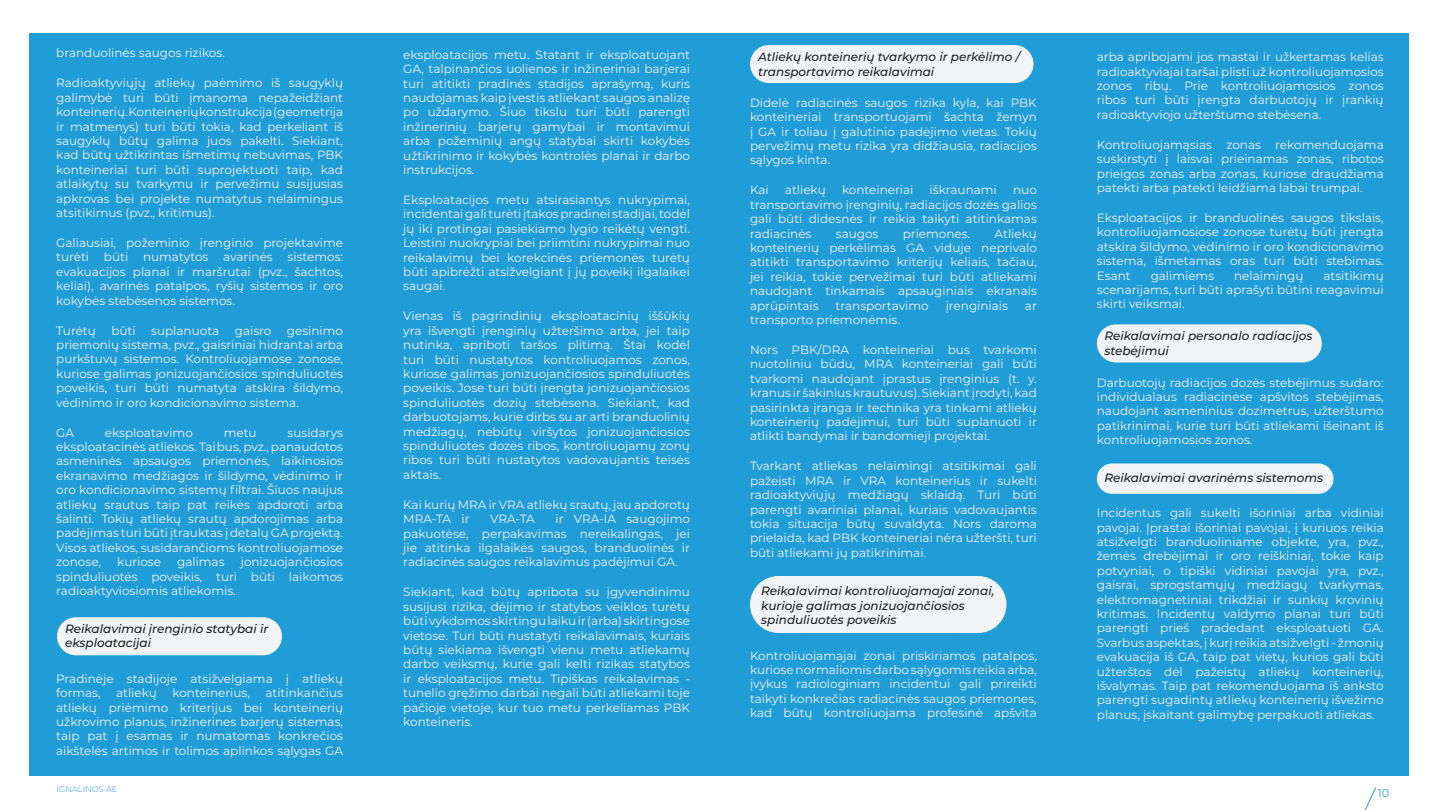
<style>
.page{position:relative;width:1440px;height:810px;background:#fff}
.page>*{position:absolute;margin:0;border:0;box-sizing:border-box;transform-origin:0 0}
.t1{font:12px/14.4px "Montserrat";color:#f2f3f4;text-align:justify}
.t2{font:italic 500 12px/14.4px "Montserrat";color:#1f1f1f}
.t3{font:11.25px "Montserrat";color:#1f9cd7}
.t4{font:300 8.25px "Montserrat";color:#239cd8}
</style>
<div class="page">
<div style="left:29px;top:34px;width:1380px;height:742px;background:#209dd6"></div>
<div style="left:57px;top:617px;width:225px;height:38px;background:#f2f3f4;border-radius:19px"></div>
<div style="left:750px;top:45px;width:284px;height:38px;background:#f2f3f4;border-radius:19px"></div>
<div style="left:750px;top:576px;width:256px;height:57px;background:#f2f3f4;border-radius:28px"></div>
<div style="left:1097px;top:324px;width:225px;height:38px;background:#f2f3f4;border-radius:19px"></div>
<div style="left:1097px;top:464px;width:236px;height:30px;background:#f2f3f4;border-radius:15px"></div>
<svg style="left:1364px;top:787px;width:12px;height:23px"></svg>
<p class="t1" style="left:56px;top:45px;width:170px">branduolinės saugos rizikos.</p>
<p class="t1" style="left:56px;top:75px;width:289px">Radioaktyviųjų atliekų paėmimo iš saugyklų galimybė turi būti įmanoma nepažeidžiant konteinerių. Konteinerių konstrukcija (geometrija ir matmenys) turi būti tokia, kad perkeliant iš saugyklų būtų galima juos pakelti. Siekiant, kad būtų užtikrintas išmetimų nebuvimas, PBK konteineriai turi būti suprojektuoti taip, kad atlaikytų su tvarkymu ir pervežimu susijusias apkrovas bei projekte numatytus nelaimingus atsitikimus (pvz., kritimus).</p>
<p class="t1" style="left:56px;top:235px;width:288px">Galiausiai, požeminio įrenginio projektavime turėti būti numatytos avarinės sistemos: evakuacijos planai ir maršrutai (pvz., šachtos, keliai), avarinės patalpos, ryšių sistemos ir oro kokybės stebėsenos sistemos.</p>
<p class="t1" style="left:56px;top:323px;width:41px">Turėtų</p>
<p class="t1" style="left:111px;top:323px;width:26px">būti</p>
<p class="t1" style="left:151px;top:323px;width:70px">suplanuota</p>
<p class="t1" style="left:235px;top:323px;width:38px">gaisro</p>
<p class="t1" style="left:56px;top:323px;width:288px;text-indent:231px">gesinimo priemonių sistema, pvz., gaisriniai hidrantai arba purkštuvų sistemos. Kontroliuojamose zonose, kuriose galimas jonizuojančiosios spinduliuotės poveikis, turi būti numatyta atskira šildymo, vėdinimo ir oro kondicionavimo sistema.</p>
<p class="t1" style="left:56px;top:425px;width:19px">GA</p>
<p class="t1" style="left:105px;top:425px;width:89px">eksploatavimo</p>
<p class="t1" style="left:224px;top:425px;width:34px">metu</p>
<p class="t1" style="left:56px;top:425px;width:288px;text-indent:231px">susidarys eksploatacinės atliekos. Tai bus, pvz., panaudotos asmeninės apsaugos priemonės, laikinosios ekranavimo medžiagos ir šildymo, vėdinimo ir oro kondicionavimo sistemų filtrai. Šiuos naujus atliekų srautus taip pat reikės apdoroti arba šalinti. Tokių atliekų srautų apdorojimas arba padėjimas turi būti įtrauktas į detalų GA projektą.<br>Visos atliekos, susidarančioms kontroliuojamose zonose,</p>
<p class="t1" style="left:56px;top:554px;width:288px;text-indent:184px">jonizuojančiosios spinduliuotės poveikis, turi būti laikomos radioaktyviosiomis atliekomis.</p>
<p class="t2" style="left:65px;top:621px;width:205px">Reikalavimai įrenginio statybai ir eksploatacijai</p>
<p class="t1" style="left:56px;top:671px;width:288px">Pradinėje stadijoje atsižvelgiama į atliekų formas,</p>
<p class="t1" style="left:117px;top:554px;width:45px">kuriose</p>
<p class="t1" style="left:177px;top:554px;width:49px">galimas</p>
<p class="t1" style="left:56px;top:685px;width:288px;text-indent:209px">atitinkančius atliekų priėmimo kriterijus bei konteinerių užkrovimo planus, inžinerines barjerų sistemas, taip pat į esamas ir numatomas konkrečios aikštelės artimos ir tolimos aplinkos sąlygas GA</p>
<p class="t1" style="left:116px;top:685px;width:42px">atliekų</p>
<p class="t1" style="left:172px;top:685px;width:79px">konteinerius,</p>
<p class="t1" style="left:403px;top:47px;width:288px">eksploatacijos metu. Statant ir eksploatuojant GA, talpinančios uolienos ir inžineriniai barjerai turi atitikti pradinės stadijos aprašymą, kuris naudojamas kaip įvestis atliekant saugos analizę po uždarymo. Šiuo tikslu turi būti parengti inžinerinių barjerų gamybai ir montavimui arba požeminių angų statybai skirti kokybės užtikrinimo ir kokybės kontrolės planai ir darbo instrukcijos.</p>
<p class="t1" style="left:403px;top:192px;width:288px">Eksploatacijos metu atsirasiantys nukrypimai, incidentai gali turėti įtakos pradinei stadijai, todėl jų iki protingai pasiekiamo lygio reikėtų vengti.<br>Leistini nuokrypiai bei priimtini nukrypimai nuo reikalavimų bei korekcinės priemonės turėtų būti apibrėžti atsižvelgiant į jų poveikį ilgalaikei saugai.</p>
<p class="t1" style="left:403px;top:309px;width:288px">Vienas iš pagrindinių eksploatacinių iššūkių yra išvengti įrenginių užteršimo arba, jei taip nutinka, apriboti taršos plitimą. Štai kodėl turi būti nustatytos kontroliuojamos zonos, kuriose galimas jonizuojančiosios spinduliuotės poveikis. Jose turi būti įrengta jonizuojančiosios spinduliuotės dozių stebėsena. Siekiant, kad darbuotojams, kurie dirbs su ar arti branduolinių medžiagų, nebūtų viršytos jonizuojančiosios spinduliuotės dozės ribos, kontroliuojamų zonų ribos turi būti nustatytos vadovaujantis teisės aktais.</p>
<p class="t1" style="left:403px;top:497px;width:288px">Kai kurių MRA ir VRA atliekų srautų, jau apdorotų<br>MRA-TA ir</p>
<p class="t1" style="left:403px;top:511px;width:288px;text-indent:152px">ir VRA-IA saugojimo pakuotėse, perpakavimas nereikalingas, jei jie atitinka ilgalaikės saugos, branduolinės ir radiacinės saugos reikalavimus padėjimui GA.</p>
<p class="t1" style="left:403px;top:585px;width:288px">Siekiant, kad būtų apribota su įgyvendinimu susijusi rizika, dėjimo ir statybos veiklos turėtų būti vykdomos skirtingu laiku ir (arba) skirtingose vietose. Turi būti nustatyti reikalavimais, kuriais būtų siekiama išvengti vienu metu atliekamų darbo veiksmų, kurie gali kelti rizikas statybos ir eksploatacijos metu. Tipiškas reikalavimas - tunelio gręžimo darbai negali būti atliekami toje pačioje vietoje, kur tuo metu perkeliamas PBK konteineris.</p>
<p class="t1" style="left:490px;top:511px;width:46px">VRA-TA</p>
<p class="t2" style="left:758px;top:49px;width:263px">Atliekų konteinerių tvarkymo ir perkėlimo / transportavimo reikalavimai</p>
<p class="t1" style="left:750px;top:95px;width:288px">Didelė radiacinės saugos rizika kyla, kai PBK konteineriai transportuojami šachta žemyn į GA ir toliau į galutinio padėjimo vietas. Tokių pervežimų metu rizika yra didžiausia, radiacijos sąlygos kinta.</p>
<p class="t1" style="left:750px;top:183px;width:20px">Kai</p>
<p class="t1" style="left:785px;top:183px;width:42px">atliekų</p>
<p class="t1" style="left:842px;top:183px;width:73px">konteineriai</p>
<p class="t1" style="left:930px;top:183px;width:69px">iškraunami</p>
<p class="t1" style="left:750px;top:183px;width:288px;text-indent:263px">nuo transportavimo įrenginių, radiacijos dozės galios gali būti didesnės ir reikia taikyti atitinkamas radiacinės</p>
<p class="t1" style="left:750px;top:226px;width:288px;text-indent:245px">Atliekų konteinerių perkėlimas GA viduje neprivalo atitikti transportavimo kriterijų keliais, tačiau, jei reikia, tokie pervežimai turi būti atliekami naudojant tinkamais apsauginiais ekranais aprūpintais</p>
<p class="t1" style="left:836px;top:226px;width:44px">saugos</p>
<p class="t1" style="left:903px;top:226px;width:69px">priemones.</p>
<p class="t1" style="left:836px;top:298px;width:95px">transportavimo</p>
<p class="t1" style="left:946px;top:298px;width:64px">įrenginiais</p>
<p class="t1" style="left:1025px;top:298px;width:13px">ar</p>
<p class="t1" style="left:750px;top:312px;width:151px">transporto priemonėmis.</p>
<p class="t1" style="left:750px;top:342px;width:288px">Nors PBK/DRA konteineriai bus tvarkomi nuotoliniu būdu, MRA konteineriai gali būti tvarkomi naudojant įprastus įrenginius (t. y. kranus ir šakinius krautuvus). Siekiant įrodyti, kad pasirinkta įranga ir technika yra tinkami atliekų konteinerių padėjimui, turi būti suplanuoti ir atlikti bandymai ir bandomieji projektai.</p>
<p class="t1" style="left:750px;top:459px;width:288px">Tvarkant atliekas nelaimingi atsitikimai gali pažeisti MRA ir VRA konteinerius ir sukelti radioaktyviųjų medžiagų sklaidą. Turi būti parengti avariniai planai, kuriais vadovaujantis tokia situacija būtų suvaldyta. Nors daroma prielaida, kad PBK konteineriai nėra užteršti, turi būti atliekami jų patikrinimai.</p>
<p class="t2" style="left:761px;top:583px;width:235px">Reikalavimai kontroliuojamajai zonai, kurioje galimas jonizuojančiosios spinduliuotės poveikis</p>
<p class="t1" style="left:750px;top:648px;width:288px">Kontroliuojamajai zonai priskiriamos patalpos, kuriose normaliomis darbo sąlygomis reikia arba, įvykus radiologiniam incidentui gali prireikti taikyti konkrečias radiacinės saugos priemones, kad būtų kontroliuojama profesinė apšvita</p>
<p class="t1" style="left:1097px;top:49px;width:288px">arba apribojami jos mastai ir užkertamas kelias radioaktyviajai taršai plisti už kontroliuojamosios zonos ribų. Prie kontroliuojamosios zonos ribos turi būti įrengta darbuotojų ir įrankių radioaktyviojo užterštumo stebėsena.</p>
<p class="t1" style="left:1097px;top:137px;width:288px">Kontroliuojamąsias zonas rekomenduojama suskirstyti į laisvai prieinamas zonas, ribotos prieigos zonas arba zonas, kuriose draudžiama patekti arba patekti leidžiama labai trumpai.</p>
<p class="t1" style="left:1097px;top:210px;width:288px">Eksploatacijos ir branduolinės saugos tikslais, kontroliuojamosiose zonose turėtų būti įrengta atskira šildymo, vėdinimo ir oro kondicionavimo sistema, išmetamas oras turi būti stebimas.<br>Esant</p>
<p class="t1" style="left:1097px;top:268px;width:288px;text-indent:227px">atsitikimų scenarijams, turi būti aprašyti būtini reagavimui skirti veiksmai.</p>
<p class="t2" style="left:1104px;top:329px;width:210px">Reikalavimai personalo radiacijos stebėjimui</p>
<p class="t1" style="left:1097px;top:375px;width:288px">Darbuotojų radiacijos dozės stebėjimus sudaro: individualaus radiacinėse apšvitos stebėjimas, naudojant asmeninius dozimetrus, užterštumo patikrinimai, kurie turi būti atliekami išeinant iš kontroliuojamosios zonos.</p>
<p class="t2" style="left:1104px;top:470px;width:220px">Reikalavimai avarinėms sistemoms</p>
<p class="t1" style="left:1097px;top:505px;width:288px">Incidentus gali sukelti išoriniai arba vidiniai pavojai. Įprastai išoriniai pavojai, į kuriuos reikia atsižvelgti branduoliniame objekte, yra, pvz., žemės drebėjimai ir oro reiškiniai, tokie kaip potvyniai, o tipiški vidiniai pavojai yra, pvz., gaisrai, sprogstamųjų medžiagų tvarkymas, elektromagnetiniai trikdžiai ir sunkių krovinių kritimas. Incidentų valdymo planai turi būti parengti prieš pradedant eksploatuoti GA.<br>Svarbus aspektas, į kurį reikia atsižvelgti - žmonių evakuacija iš GA, taip pat vietų, kurios gali būti užterštos dėl pažeistų atliekų konteinerių, išvalymas. Taip pat rekomenduojama iš anksto parengti sugadintų atliekų konteinerių išvežimo planus, įskaitant galimybę perpakuoti atliekas.</p>
<p class="t1" style="left:1151px;top:268px;width:65px">galimiems</p>
<p class="t1" style="left:1234px;top:268px;width:71px">nelaimingų</p>
<p class="t4" style="left:57px;top:784px;width:62px">IGNALINOS AE</p>
<p class="t3" style="left:1378px;top:785px;width:13px">10</p>
</div>
